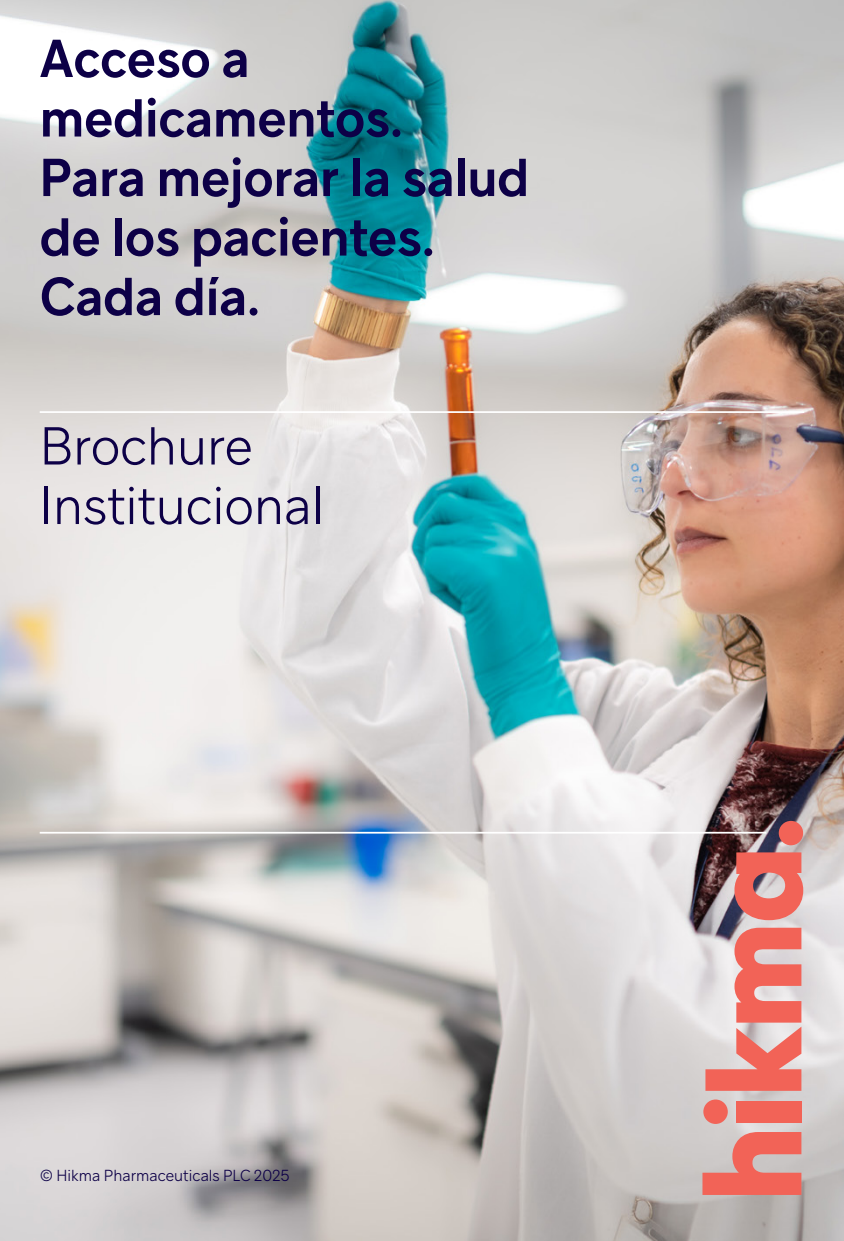
<style>
.page{position:relative;width:844px;height:1241px;background:#fff}
.page>*{position:absolute;margin:0;border:0;box-sizing:border-box;transform-origin:0 0}
.t1{font:600 52.5px/59.5px "Guillon";color:#0d0047}
.t2{font:300 52.5px/59.5px "Guillon";color:#0d0047}
.t3{font:300 15.75px "Guillon";color:#0d0047}
</style>
<div class="page">
<img style="left:0;top:0;width:843px;height:1240px">
<svg style="left:702px;top:1131px;width:99px;height:63px;background:#e38981"></svg>
<div style="left:736px;top:1100px;width:65px;height:22px;background:#f26357"></div>
<svg style="left:705px;top:927px;width:96px;height:163px;background:#e79c97"></svg>
<svg style="left:734px;top:852px;width:69px;height:68px;background:#e0766f"></svg>
<div style="left:703px;top:1099px;width:24px;height:24px;background:#f26357;border-radius:50%"></div>
<div style="left:778px;top:820px;width:25px;height:25px;background:#f26357;border-radius:50%"></div>
<hr style="left:40px;top:411px;width:764px;height:2px;background:#fff">
<hr style="left:40px;top:831px;width:726px;height:2px;background:#fff">
<p class="t1" style="left:40px;top:27px;width:491px">Acceso a medicamentos.<br>Para mejorar la salud de los pacientes.<br>Cada día.</p>
<p class="t2" style="left:40px;top:415px;width:285px">Brochure<br>Institucional</p>
<p class="t3" style="left:40px;top:1165px;width:251px">© Hikma Pharmaceuticals PLC 2025</p>
</div>
